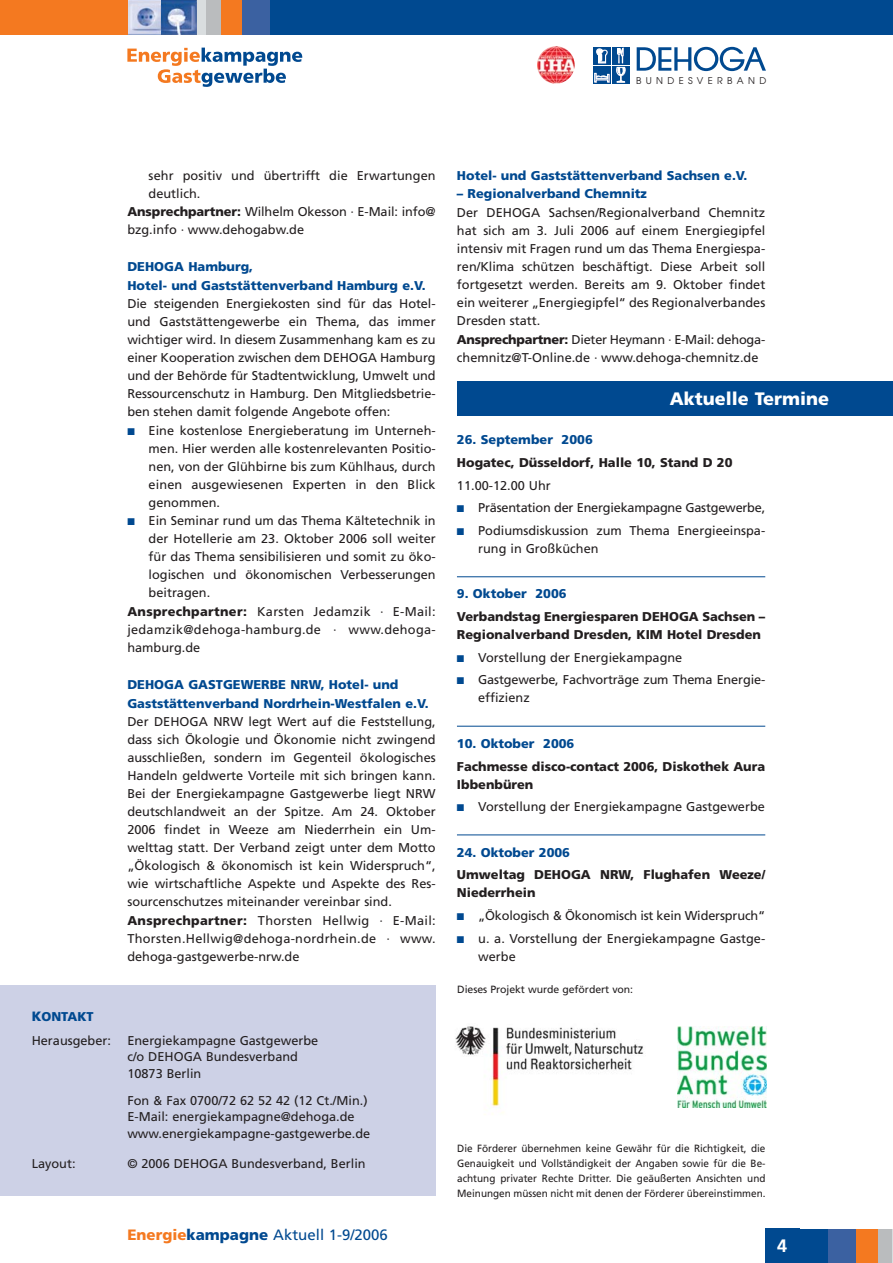
<style>
.page{position:relative;width:893px;height:1263px;background:#fff}
.page>*{position:absolute;margin:0;border:0;box-sizing:border-box;transform-origin:0 0}
.t1{font:900 18px "Frutiger";color:#fff}
.t2{font:700 18px "Frutiger";color:#fff}
.t3{font:15px "Frutiger";color:#004990}
.t4{font:12.75px/18px "Frutiger";color:#231f20}
.t5{font:900 12.75px/18.6px "Frutiger";color:#004990}
.t6{font:900 12.75px/18px "Frutiger";color:#231f20}
.t7{font:12.75px "Frutiger";letter-spacing:.02em;color:#231f20}
.t8{font:10.5px/15px "Frutiger";color:#231f20;text-align:justify;scale:.95 1}
.t9{font:10.5px "Frutiger";color:#231f20}
.t10{font:9.3px "Avant Garde";letter-spacing:.465em;color:#231f20}
.s1{font-weight:900}
.s2{color:#004990}
.s3{font-weight:900;font-size:13.5px;color:#004990}
.s4{font-weight:900;color:#004990}
.s5{font-weight:900;color:#f47920}
</style>
<div class="page">
<div style="left:593px;top:47px;width:18px;height:18px;background:#004990"></div>
<div style="left:612px;top:47px;width:17px;height:18px;background:#004990"></div>
<div style="left:593px;top:66px;width:18px;height:18px;background:#004990"></div>
<svg style="left:594px;top:73px;width:16px;height:10px"></svg>
<div style="left:612px;top:66px;width:18px;height:18px;background:#004990"></div>
<svg style="left:596px;top:48px;width:12px;height:16px"></svg>
<svg style="left:616px;top:48px;width:10px;height:35px"></svg>
<svg style="left:637px;top:47px;width:129px;height:24px"></svg>
<img style="left:537px;top:46px;width:38px;height:38px;border-radius:17px">
<img style="left:127px;top:0;width:35px;height:34px">
<img style="left:162px;top:0;width:35px;height:34px">
<div style="left:202px;top:0;width:99px;height:34px;background:#004990"></div>
<div style="left:197px;top:0;width:9px;height:34px;background:#d9dddf"></div>
<div style="left:206px;top:0;width:15px;height:34px;background:#babcbe"></div>
<div style="left:221px;top:0;width:22px;height:34px;background:#f47920"></div>
<div style="left:242px;top:0;width:28px;height:34px;background:#3b61a1"></div>
<svg style="left:127px;top:48px;width:175px;height:39px"></svg>
<div style="left:0;top:0;width:127px;height:34px;background:#f47920"></div>
<div style="left:300px;top:0;width:593px;height:34px;background:#004990"></div>
<img style="left:677px;top:1027px;width:89px;height:80px">
<img style="left:455px;top:1026px;width:189px;height:87px">
<div style="left:0;top:985px;width:436px;height:211px;background:#cdd1e6"></div>
<div style="left:797px;top:1229px;width:96px;height:34px;background:#004990"></div>
<hr style="left:892px;top:1229px;width:1px;height:34px;background:#d9dddf">
<div style="left:877px;top:1229px;width:15px;height:34px;background:#babcbe"></div>
<div style="left:856px;top:1229px;width:21px;height:34px;background:#f47920"></div>
<div style="left:828px;top:1229px;width:28px;height:34px;background:#3b61a1"></div>
<div style="left:765px;top:1229px;width:34px;height:34px;background:#004990"></div>
<hr style="left:457px;top:576px;width:308px;height:1px;background:#004990">
<hr style="left:457px;top:726px;width:308px;height:1px;background:#004990">
<hr style="left:457px;top:835px;width:308px;height:1px;background:#004990">
<div style="left:457px;top:382px;width:436px;height:34px;background:#004990"></div>
<p class="t10" style="left:636px;top:77px;width:132px">BUNDESVERBAND</p>
<p class="t4" style="left:149px;top:167px;width:289px">sehr positiv und übertrifft die Erwartungen</p>
<p class="t4" style="left:149px;top:185px;width:53px">deutlich.</p>
<p class="t4" style="left:127px;top:204px;width:310px"><span class="s1">Ansprechpartner:</span> Wilhelm Okesson · E-Mail: info@</p>
<p class="t4" style="left:127px;top:222px;width:178px">bzg.info · www.dehogabw.de</p>
<p class="t5" style="left:127px;top:259px;width:300px">DEHOGA Hamburg,<br>Hotel- und Gaststättenverband Hamburg e.V.</p>
<p class="t4" style="left:127px;top:296px;width:310px;text-align:justify">Die steigenden Energiekosten sind für das Hotel&shy;und Gaststättengewerbe ein Thema, das immer wichtiger wird. In diesem Zusammenhang kam es zu einer Kooperation zwischen dem DEHOGA Hamburg und der Behörde für Stadtentwicklung, Umwelt und Ressourcenschutz in Hamburg. Den Mitgliedsbetrie&shy;ben stehen damit folgende Angebote offen:</p>
<p class="t4" style="left:149px;top:422px;width:289px;text-align:justify;text-indent:-21px"><span class="s2">■</span> Eine kostenlose Energieberatung im Unterneh&shy;men. Hier werden alle kostenrelevanten Positio&shy;nen, von der Glühbirne bis zum Kühlhaus, durch einen ausgewiesenen Experten in den Blick genommen.</p>
<p class="t4" style="left:127px;top:513px;width:310px"><span class="s2">■</span> Ein Seminar rund um das Thema Kältetechnik in</p>
<p class="t4" style="left:149px;top:531px;width:289px">der Hotellerie am 23. Oktober 2006 soll weiter</p>
<p class="t4" style="left:149px;top:549px;width:289px">für das Thema sensibilisieren und somit zu öko-</p>
<p class="t4" style="left:149px;top:567px;width:289px">logischen und ökonomischen Verbesserungen</p>
<p class="t4" style="left:149px;top:585px;width:63px">beitragen.</p>
<p class="t7" style="left:127px;top:606px;width:310px"><span class="s1">Ansprechpartner:</span> Karsten Jedamzik · E-Mail:</p>
<p class="t7" style="left:127px;top:624px;width:310px">jedamzik@dehoga-hamburg.de · www.dehoga-</p>
<p class="t4" style="left:127px;top:640px;width:74px">hamburg.de</p>
<p class="t5" style="left:127px;top:676px;width:303px">DEHOGA GASTGEWERBE NRW, Hotel- und<br>Gaststättenverband Nordrhein-Westfalen e.V.</p>
<p class="t4" style="left:127px;top:714px;width:310px">Der DEHOGA NRW legt Wert auf die Feststellung, dass sich Ökologie und Ökonomie nicht zwingend ausschließen, sondern im Gegenteil ökologisches Handeln geldwerte Vorteile mit sich bringen kann.<br>Bei der Energiekampagne Gastgewerbe liegt NRW deutschlandweit an der Spitze. Am 24. Oktober 2006 findet in Weeze am Niederrhein ein Um&shy;welttag statt. Der Verband zeigt unter dem Motto „Ökologisch &amp; ökonomisch ist kein Widerspruch“, wie wirtschaftliche Aspekte und Aspekte des Res&shy;sourcenschutzes miteinander vereinbar sind.<br><span class="s1">Ansprechpartner:</span> Thorsten Hellwig · E-Mail:<br>Thorsten.Hellwig@dehoga-nordrhein.de · www. dehoga-gastgewerbe-nrw.de</p>
<p class="t4" style="left:32px;top:1005px;width:81px;line-height:24px"><span class="s3">K</span><span class="s4">ONTAKT<br></span>Herausgeber:</p>
<p class="t4" style="left:127px;top:1033px;width:192px;line-height:16.5px">Energiekampagne Gastgewerbe c/o DEHOGA Bundesverband<br>10873 Berlin</p>
<p class="t4" style="left:127px;top:1093px;width:244px;line-height:16.5px">Fon &amp; Fax 0700/72 62 52 42 (12 Ct./Min.)<br>E-Mail: energiekampagne@dehoga.de www.energiekampagne-gastgewerbe.de</p>
<p class="t4" style="left:32px;top:1155px;width:45px">Layout:</p>
<p class="t4" style="left:127px;top:1155px;width:240px">© 2006 DEHOGA Bundesverband, Berlin</p>
<p class="t3" style="left:127px;top:1229px;width:262px"><span class="s5">Energie</span><span class="s1">kampagne</span> Aktuell 1-9/2006</p>
<p class="t5" style="left:457px;top:167px;width:292px">Hotel- und Gaststättenverband Sachsen e.V.</p>
<p class="t5" style="left:457px;top:186px;width:191px">– Regionalverband Chemnitz</p>
<p class="t4" style="left:457px;top:205px;width:310px">Der DEHOGA Sachsen/Regionalverband Chemnitz hat sich am 3. Juli 2006 auf einem Energiegipfel intensiv mit Fragen rund um das Thema Energiespa&shy;ren/Klima schützen beschäftigt. Diese Arbeit soll fortgesetzt werden. Bereits am 9. Oktober findet ein weiterer „Energiegipfel“ des Regionalverbandes Dresden statt.<br><span class="s1">Ansprechpartner:</span> Dieter Heymann · E-Mail: dehoga&shy;chemnitz@T-Online.de · www.dehoga-chemnitz.de</p>
<h1 class="t1" style="left:670px;top:391px;width:161px">Aktuelle Termine</h1>
<p class="t5" style="left:457px;top:432px;width:137px">26. September 2006</p>
<p class="t6" style="left:457px;top:455px;width:277px">Hogatec, Düsseldorf, Halle 10, Stand D 20</p>
<p class="t4" style="left:457px;top:477px;width:95px">11.00-12.00 Uhr</p>
<p class="t4" style="left:457px;top:500px;width:310px"><span class="s2">■</span> Präsentation der Energiekampagne Gastgewerbe,</p>
<p class="t4" style="left:478px;top:523px;width:289px;text-indent:-21px"><span class="s2">■</span> Podiumsdiskussion zum Thema Energieeinspa&shy;rung in Großküchen</p>
<p class="t5" style="left:457px;top:586px;width:111px">9. Oktober 2006</p>
<p class="t6" style="left:457px;top:609px;width:310px">Verbandstag Energiesparen DEHOGA Sachsen –<br>Regionalverband Dresden, KIM Hotel Dresden</p>
<p class="t4" style="left:457px;top:649px;width:227px"><span class="s2">■</span> Vorstellung der Energiekampagne</p>
<p class="t4" style="left:478px;top:672px;width:289px;text-indent:-21px"><span class="s2">■</span> Gastgewerbe, Fachvorträge zum Thema Energie&shy;effizienz</p>
<p class="t5" style="left:457px;top:735px;width:119px">10. Oktober 2006</p>
<p class="t6" style="left:457px;top:758px;width:310px">Fachmesse disco-contact 2006, Diskothek Aura<br>Ibbenbüren</p>
<p class="t4" style="left:457px;top:799px;width:309px"><span class="s2">■</span> Vorstellung der Energiekampagne Gastgewerbe</p>
<p class="t5" style="left:457px;top:844px;width:115px">24. Oktober 2006</p>
<p class="t6" style="left:457px;top:867px;width:310px">Umweltag DEHOGA NRW, Flughafen Weeze/<br>Niederrhein</p>
<p class="t4" style="left:457px;top:907px;width:310px"><span class="s2">■</span> „Ökologisch &amp; Ökonomisch ist kein Widerspruch“</p>
<p class="t4" style="left:478px;top:930px;width:289px;text-indent:-21px"><span class="s2">■</span> u. a. Vorstellung der Energiekampagne Gastge&shy;werbe</p>
<p class="t9" style="left:457px;top:986px;width:177px">Dieses Projekt wurde gefördert von:</p>
<p class="t8" style="left:457px;top:1142px;width:326px">Die Förderer übernehmen keine Gewähr für die Richtigkeit, die Genauigkeit und Vollständigkeit der Angaben sowie für die Be&shy;achtung privater Rechte Dritter. Die geäußerten Ansichten und Meinungen müssen nicht mit denen der Förderer übereinstimmen.</p>
<h1 class="t2" style="left:777px;top:1239px;width:12px">4</h1>
</div>
